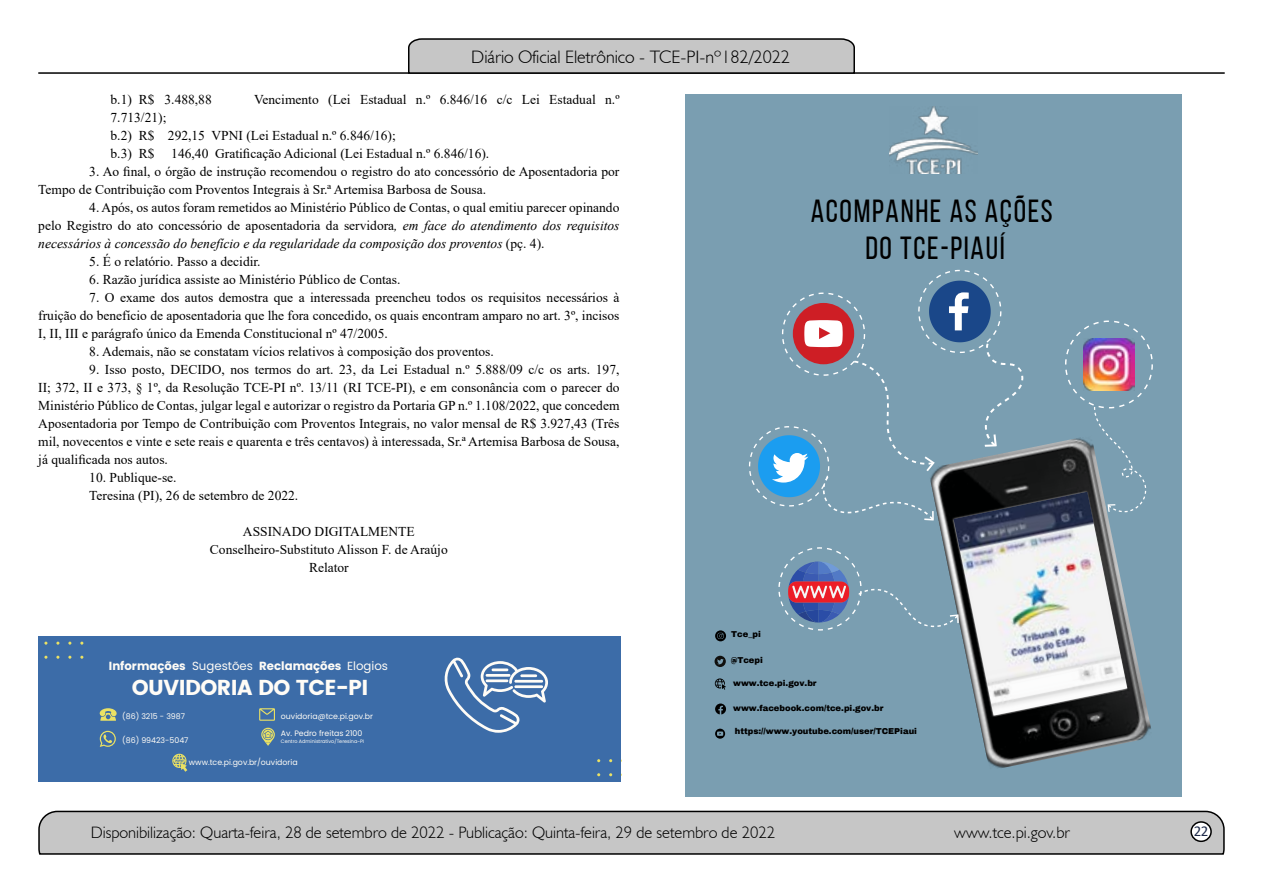
<style>
.page{position:relative;width:1263px;height:893px;background:#fff}
.page>*{position:absolute;margin:0;border:0;box-sizing:border-box;transform-origin:0 0}
.t1{font:31.95px/36.9px "Bebas Neue";letter-spacing:.05em;color:#000;text-align:center}
.t2{font:21.6px "Poppins";letter-spacing:-.025em;color:#fffcf6}
.t3{font:300 18px "Humanist 521 BT";color:#000}
.t4{font:300 16.5px "Humanist 521 BT";color:#000}
.t5{font:15px "Calibri";color:#212d4c}
.t6{font:13.5px/18px "Times New Roman";color:#000}
.t7{font:700 11.7px "Poppins";color:#fffcf6}
.t8{font:900 8.4px "Archivo";color:#000}
.t9{font:7.8px "Poppins";color:#fffcf6}
.t10{font:4.95px "Poppins";color:#fffcf6}
.s1{font-style:italic}
.s2{font-weight:400}
</style>
<div class="page">
<svg style="left:38px;top:810px;width:1187px;height:45px;background:#b9b9b9"></svg>
<div style="left:1191px;top:822px;width:20px;height:19px;background:#fff;border-radius:50%"></div>
<div style="left:1190px;top:821px;width:22px;height:21px;border:2px solid #000;border-radius:50%"></div>
<hr style="left:38px;top:72px;width:1187px;height:2px;background:#000">
<svg style="left:407px;top:38px;width:449px;height:36px;background:#b4b4b4"></svg>
<div style="left:685px;top:94px;width:497px;height:703px;background:#7a9eb1"></div>
<svg style="left:715px;top:703px;width:11px;height:11px"></svg>
<svg style="left:715px;top:729px;width:10px;height:10px"></svg>
<svg style="left:715px;top:678px;width:11px;height:12px"></svg>
<svg style="left:749px;top:270px;width:274px;height:251px"></svg>
<svg style="left:714px;top:656px;width:12px;height:11px"></svg>
<svg style="left:715px;top:630px;width:11px;height:11px"></svg>
<img style="left:928px;top:435px;width:223px;height:333px">
<img style="left:953px;top:492px;width:174px;height:224px">
<img style="left:1065px;top:320px;width:88px;height:192px">
<svg style="left:778px;top:547px;width:181px;height:84px"></svg>
<img style="left:889px;top:106px;width:89px;height:67px">
<div style="left:38px;top:636px;width:583px;height:146px;background:#3c6ca8"></div>
<svg style="left:445px;top:658px;width:103px;height:75px"></svg>
<hr style="left:520px;top:674px;width:17px;height:3px;background:#fffcf6">
<hr style="left:514px;top:680px;width:29px;height:3px;background:#fffcf6">
<hr style="left:514px;top:685px;width:29px;height:3px;background:#fffcf6">
<hr style="left:492px;top:668px;width:16px;height:3px;background:#fffcf6">
<hr style="left:486px;top:674px;width:24px;height:3px;background:#fffcf6">
<hr style="left:486px;top:679px;width:22px;height:3px;background:#fffcf6">
<svg style="left:100px;top:708px;width:17px;height:13px"></svg>
<svg style="left:100px;top:731px;width:16px;height:16px"></svg>
<svg style="left:259px;top:708px;width:16px;height:13px"></svg>
<svg style="left:261px;top:728px;width:14px;height:18px"></svg>
<svg style="left:172px;top:754px;width:15px;height:18px"></svg>
<h3 class="t3" style="left:471px;top:46px;width:320px">Diário Oficial Eletrônico - TCE-PI-nº182/2022</h3>
<p class="t6" style="left:111px;top:90px;width:103px">b.1) R$ 3.488,88</p>
<p class="t6" style="left:254px;top:90px;width:367px">Vencimento (Lei Estadual n.º 6.846/16 c/c Lei Estadual n.º</p>
<p class="t6" style="left:111px;top:108px;width:287px">7.713/21);<br>b.2) R$ 292,15 VPNI (Lei Estadual n.º 6.846/16); b.3) R$</p>
<p class="t6" style="left:171px;top:144px;width:320px">146,40 Gratificação Adicional (Lei Estadual n.º 6.846/16).</p>
<p class="t6" style="left:38px;top:162px;width:583px;text-indent:51px">3. Ao final, o órgão de instrução recomendou o registro do ato concessório de Aposentadoria por<br>Tempo de Contribuição com Proventos Integrais à Sr.ª Artemisa Barbosa de Sousa.</p>
<p class="t6" style="left:38px;top:198px;width:583px;text-align:justify;text-indent:51px">4. Após, os autos foram remetidos ao Ministério Público de Contas, o qual emitiu parecer opinando pelo Registro do ato concessório de aposentadoria da servidora<span class="s1">, em face do atendimento dos requisitos necessários à concessão do benefício e da regularidade da composição dos proventos</span> (pç. 4).</p>
<p class="t6" style="left:89px;top:252px;width:173px">5. É o relatório. Passo a decidir.</p>
<p class="t6" style="left:89px;top:270px;width:313px">6. Razão jurídica assiste ao Ministério Público de Contas.</p>
<p class="t6" style="left:38px;top:288px;width:583px;text-align:justify;text-indent:51px">7. O exame dos autos demostra que a interessada preencheu todos os requisitos necessários à fruição do benefício de aposentadoria que lhe fora concedido, os quais encontram amparo no art. 3º, incisos I, II, III e parágrafo único da Emenda Constitucional nº 47/2005.</p>
<p class="t6" style="left:89px;top:342px;width:406px">8. Ademais, não se constatam vícios relativos à composição dos proventos.</p>
<p class="t6" style="left:38px;top:360px;width:583px;text-align:justify;text-indent:51px">9. Isso posto, DECIDO, nos termos do art. 23, da Lei Estadual n.º 5.888/09 c/c os arts. 197, II; 372, II e 373, § 1º, da Resolução TCE-PI nº. 13/11 (RI TCE-PI), e em consonância com o parecer do Ministério Público de Contas, julgar legal e autorizar o registro da Portaria GP n.º 1.108/2022, que concedem Aposentadoria por Tempo de Contribuição com Proventos Integrais, no valor mensal de R$ 3.927,43 (Três mil, novecentos e vinte e sete reais e quarenta e três centavos) à interessada, Sr.ª Artemisa Barbosa de Sousa, já qualificada nos autos.</p>
<p class="t6" style="left:89px;top:468px;width:211px">10. Publique-se.<br>Teresina (PI), 26 de setembro de 2022.</p>
<p class="t6" style="left:210px;top:522px;width:239px;text-align:center">ASSINADO DIGITALMENTE<br>Conselheiro-Substituto Alisson F. de Araújo<br>Relator</p>
<h1 class="t1" style="left:811px;top:192px;width:243px">ACOMPANHE AS AÇÕES<br>DO TCE-PIAUÍ</h1>
<p class="t7" style="left:109px;top:659px;width:281px">Informações <span class="s2">Sugestões</span> Reclamações <span class="s2">Elogios</span></p>
<p class="t8" style="left:731px;top:629px;width:31px">Tce_pi</p>
<p class="t8" style="left:731px;top:655px;width:33px">@Tcepi</p>
<h2 class="t2" style="left:132px;top:675px;width:238px">OUVIDORIA DO TCE-PI</h2>
<p class="t9" style="left:122px;top:712px;width:64px">(86) 3215 - 3987</p>
<p class="t9" style="left:281px;top:712px;width:94px">ouvidoria@tce.pi.gov.br</p>
<p class="t9" style="left:281px;top:729px;width:83px">Av. Pedro freitas 2100</p>
<p class="t10" style="left:281px;top:739px;width:85px">Centro Administrativo/Teresina-PI</p>
<p class="t9" style="left:189px;top:758px;width:110px">www.tce.pi.gov.br/ouvidoria</p>
<p class="t9" style="left:122px;top:736px;width:68px">(86) 99423-5047</p>
<p class="t8" style="left:733px;top:678px;width:85px">www.tce.pi.gov.br</p>
<p class="t8" style="left:733px;top:703px;width:152px">www.facebook.com/tce.pi.gov.br</p>
<p class="t8" style="left:735px;top:726px;width:184px">https://www.youtube.com/user/TCEPiaui</p>
<p class="t4" style="left:91px;top:822px;width:686px">Disponibilização: Quarta-feira, 28 de setembro de 2022 - Publicação: Quinta-feira, 29 de setembro de 2022</p>
<p class="t4" style="left:954px;top:822px;width:117px">www.tce.pi.gov.br</p>
<p class="t5" style="left:1194px;top:821px;width:16px">22</p>
</div>
